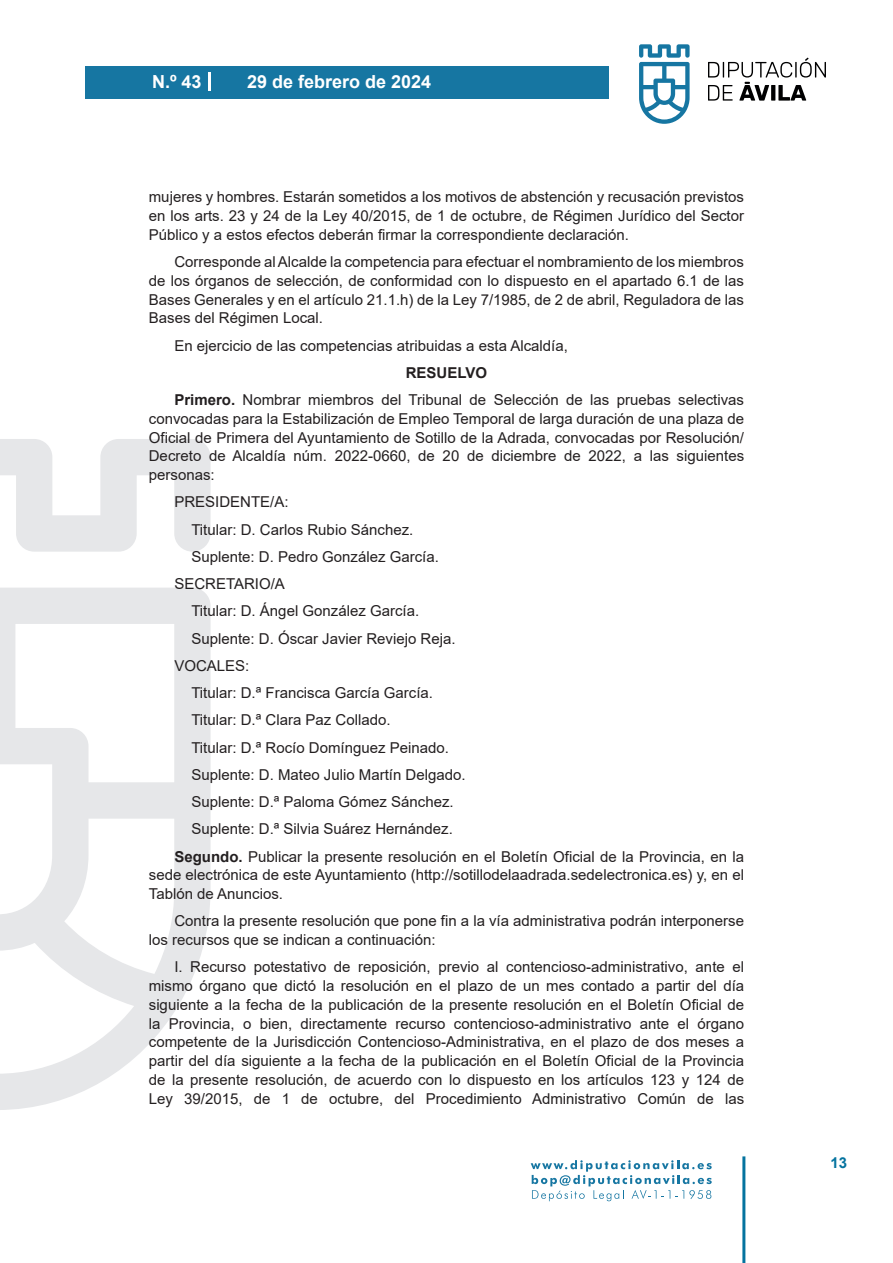
<style>
.page{position:relative;width:893px;height:1263px;background:#fff}
.page>*{position:absolute;margin:0;border:0;box-sizing:border-box;transform-origin:0 0}
.t1{font:700 18px "Arial";color:#fff}
.texto_normal{font:15px/18.8px "Arial";color:#231f20;text-align:justify}
.texto_centrado{font:700 15px "Arial";color:#231f20}
.t2{font:700 15px "Arial";color:#04739f}
.s1{font-weight:700}
</style>
<div class="page">
<svg style="left:531px;top:1160px;width:181px;height:41px"></svg>
<div style="left:85px;top:66px;width:523px;height:33px;background:#1676a2"></div>
<svg style="left:639px;top:44px;width:51px;height:80px"></svg>
<svg style="left:708px;top:58px;width:118px;height:43px"></svg>
<hr style="left:742px;top:1156px;width:3px;height:107px;background:#04739f">
<svg style="left:208px;top:72px;width:2px;height:18px"></svg>
<svg style="left:0;top:439px;width:211px;height:671px"></svg>
<p class="t1" style="left:152px;top:69px;width:51px">N.º 43</p>
<p class="t1" style="left:247px;top:69px;width:186px">29 de febrero de 2024</p>
<p class="texto_normal" style="left:149px;top:188px;width:597px">mujeres y hombres. Estarán sometidos a los motivos de abstención y recusación previstos en los arts. 23 y 24 de la Ley 40/2015, de 1 de octubre, de Régimen Jurídico del Sector Público y a estos efectos deberán firmar la correspondiente declaración.</p>
<p class="texto_normal" style="left:149px;top:252px;width:597px;text-indent:26px">Corresponde al Alcalde la competencia para efectuar el nombramiento de los miembros de los órganos de selección, de conformidad con lo dispuesto en el apartado 6.1 de las Bases Generales y en el artículo 21.1.h) de la Ley 7/1985, de 2 de abril, Reguladora de las Bases del Régimen Local.</p>
<p class="texto_normal" style="left:174px;top:336px;width:395px">En ejercicio de las competencias atribuidas a esta Alcaldía,</p>
<p class="texto_centrado" style="left:406px;top:362px;width:83px">RESUELVO</p>
<p class="texto_normal" style="left:149px;top:390px;width:597px;text-indent:26px"><span class="s1">Primero.</span> Nombrar miembros del Tribunal de Selección de las pruebas selectivas convocadas para la Estabilización de Empleo Temporal de larga duración de una plaza de Oficial de Primera del Ayuntamiento de Sotillo de la Adrada, convocadas por Resolución/ Decreto de Alcaldía núm. 2022-0660, de 20 de diciembre de 2022, a las siguientes personas:</p>
<p class="texto_normal" style="left:174px;top:493px;width:116px">PRESIDENTE/A:</p>
<p class="texto_normal" style="left:191px;top:520px;width:224px">Titular: D. Carlos Rubio Sánchez.</p>
<p class="texto_normal" style="left:191px;top:547px;width:249px">Suplente: D. Pedro González García.</p>
<p class="texto_normal" style="left:174px;top:574px;width:112px">SECRETARIO/A</p>
<p class="texto_normal" style="left:191px;top:602px;width:229px">Titular: D. Ángel González García.</p>
<p class="texto_normal" style="left:191px;top:629px;width:266px">Suplente: D. Óscar Javier Reviejo Reja.</p>
<p class="texto_normal" style="left:174px;top:656px;width:77px">VOCALES:</p>
<p class="texto_normal" style="left:191px;top:683px;width:243px">Titular: D.ª Francisca García García.</p>
<p class="texto_normal" style="left:191px;top:711px;width:201px">Titular: D.ª Clara Paz Collado.</p>
<p class="texto_normal" style="left:191px;top:738px;width:259px">Titular: D.ª Rocío Domínguez Peinado.</p>
<p class="texto_normal" style="left:191px;top:765px;width:276px">Suplente: D. Mateo Julio Martín Delgado.</p>
<p class="texto_normal" style="left:191px;top:792px;width:264px">Suplente: D.ª Paloma Gómez Sánchez.</p>
<p class="texto_normal" style="left:191px;top:820px;width:263px">Suplente: D.ª Silvia Suárez Hernández.</p>
<p class="texto_normal" style="left:149px;top:847px;width:597px;text-indent:26px"><span class="s1">Segundo.</span> Publicar la presente resolución en el Boletín Oficial de la Provincia, en la sede electrónica de este Ayuntamiento (http://sotillodelaadrada.sedelectronica.es) y, en el Tablón de Anuncios.</p>
<p class="texto_normal" style="left:149px;top:912px;width:597px;text-indent:26px">Contra la presente resolución que pone fin a la vía administrativa podrán interponerse los recursos que se indican a continuación:</p>
<p class="texto_normal" style="left:149px;top:958px;width:597px;text-indent:26px">I. Recurso potestativo de reposición, previo al contencioso-administrativo, ante el mismo órgano que dictó la resolución en el plazo de un mes contado a partir del día siguiente a la fecha de la publicación de la presente resolución en el Boletín Oficial de la Provincia, o bien, directamente recurso contencioso-administrativo ante el órgano competente de la Jurisdicción Contencioso-Administrativa, en el plazo de dos meses a partir del día siguiente a la fecha de la publicación en el Boletín Oficial de la Provincia de la presente resolución, de acuerdo con lo dispuesto en los artículos 123 y 124 de Ley 39/2015, de 1 de octubre, del Procedimiento Administrativo Común de las</p>
<p class="t2" style="left:831px;top:1152px;width:18px">13</p>
</div>
